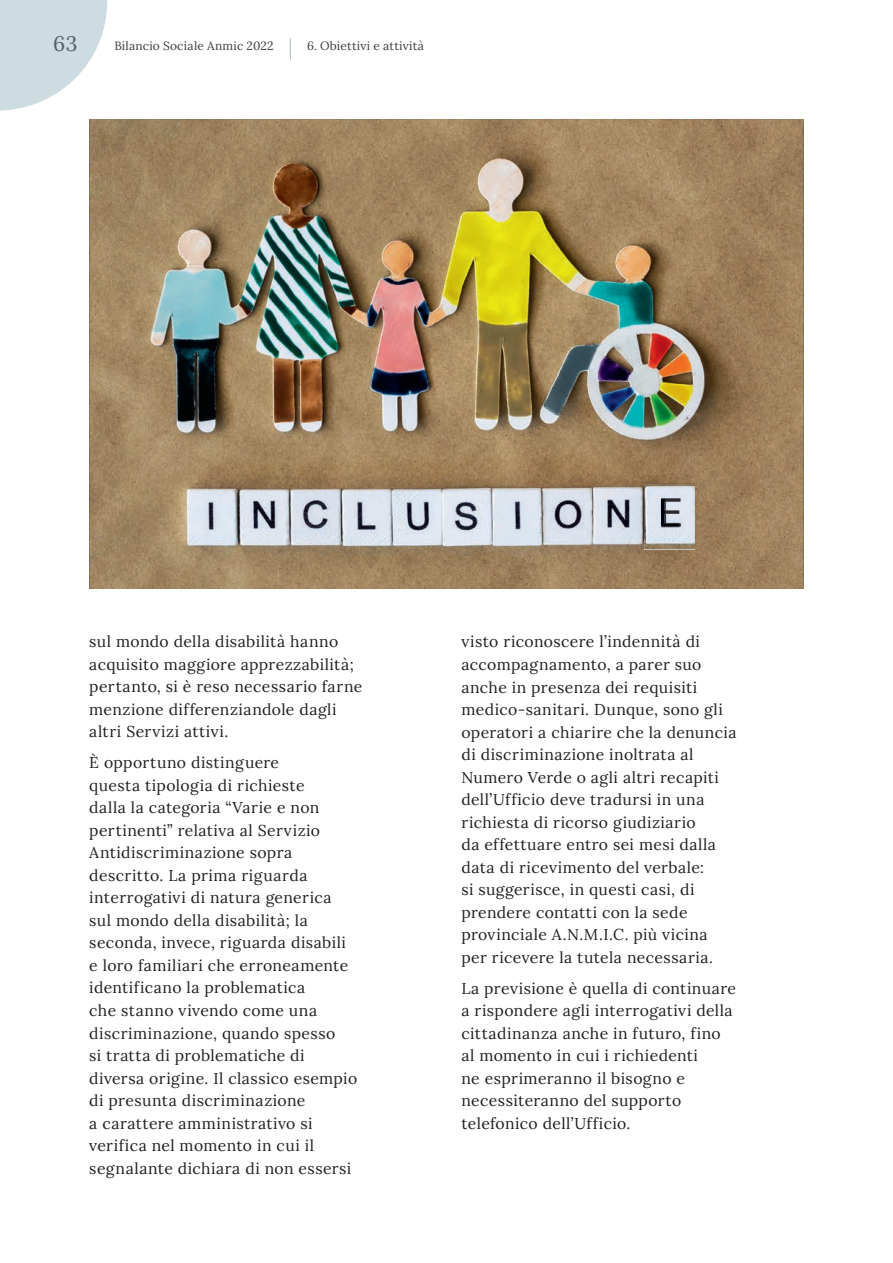
<style>
.page{position:relative;width:893px;height:1263px;background:#fff}
.page>*{position:absolute;margin:0;border:0;box-sizing:border-box;transform-origin:0 0}
.t1{font:21px "Lora";color:#545c69}
.t2{font:15.75px/22.5px "Lora";letter-spacing:.03em;color:#231f20}
.t3{font:12px "Lora";letter-spacing:.015em;color:#3e3e3f}
</style>
<div class="page">
<svg style="left:0;top:0;width:107px;height:111px"></svg>
<svg style="left:290px;top:38px;width:1px;height:22px"></svg>
<img style="left:89px;top:119px;width:715px;height:470px">
<img style="left:644px;top:484px;width:51px;height:65px">
<img style="left:661px;top:498px;width:20px;height:29px">
<h1 class="t1" style="left:53px;top:27px;width:26px">63</h1>
<p class="t3" style="left:114px;top:37px;width:161px">Bilancio Sociale Anmic 2022</p>
<p class="t3" style="left:307px;top:37px;width:118px">6. Obiettivi e attività</p>
<p class="t2" style="left:89px;top:629px;width:275px">sul mondo della disabilità hanno acquisito maggiore apprezzabilità; pertanto, si è reso necessario farne menzione differenziandole dagli altri Servizi attivi.</p>
<p class="t2" style="left:89px;top:750px;width:269px">È opportuno distinguere<br>questa tipologia di richieste<br>dalla la categoria “Varie e non pertinenti” relativa al Servizio<br>Antidiscriminazione sopra descritto. La prima riguarda interrogativi di natura generica sul mondo della disabilità; la seconda, invece, riguarda disabili e loro familiari che erroneamente identificano la problematica<br>che stanno vivendo come una discriminazione, quando spesso<br>si tratta di problematiche di diversa origine. Il classico esempio di presunta discriminazione<br>a carattere amministrativo si verifica nel momento in cui il segnalante dichiara di non essersi</p>
<p class="t2" style="left:461px;top:630px;width:277px">visto riconoscere l’indennità di accompagnamento, a parer suo anche in presenza dei requisiti medico-sanitari. Dunque, sono gli operatori a chiarire che la denuncia di discriminazione inoltrata al Numero Verde o agli altri recapiti dell’Ufficio deve tradursi in una richiesta di ricorso giudiziario<br>da effettuare entro sei mesi dalla data di ricevimento del verbale:<br>si suggerisce, in questi casi, di prendere contatti con la sede provinciale A.N.M.I.C. più vicina per ricevere la tutela necessaria.</p>
<p class="t2" style="left:461px;top:976px;width:276px">La previsione è quella di continuare a rispondere agli interrogativi della cittadinanza anche in futuro, fino al momento in cui i richiedenti<br>ne esprimeranno il bisogno e necessiteranno del supporto telefonico dell’Ufficio.</p>
</div>
